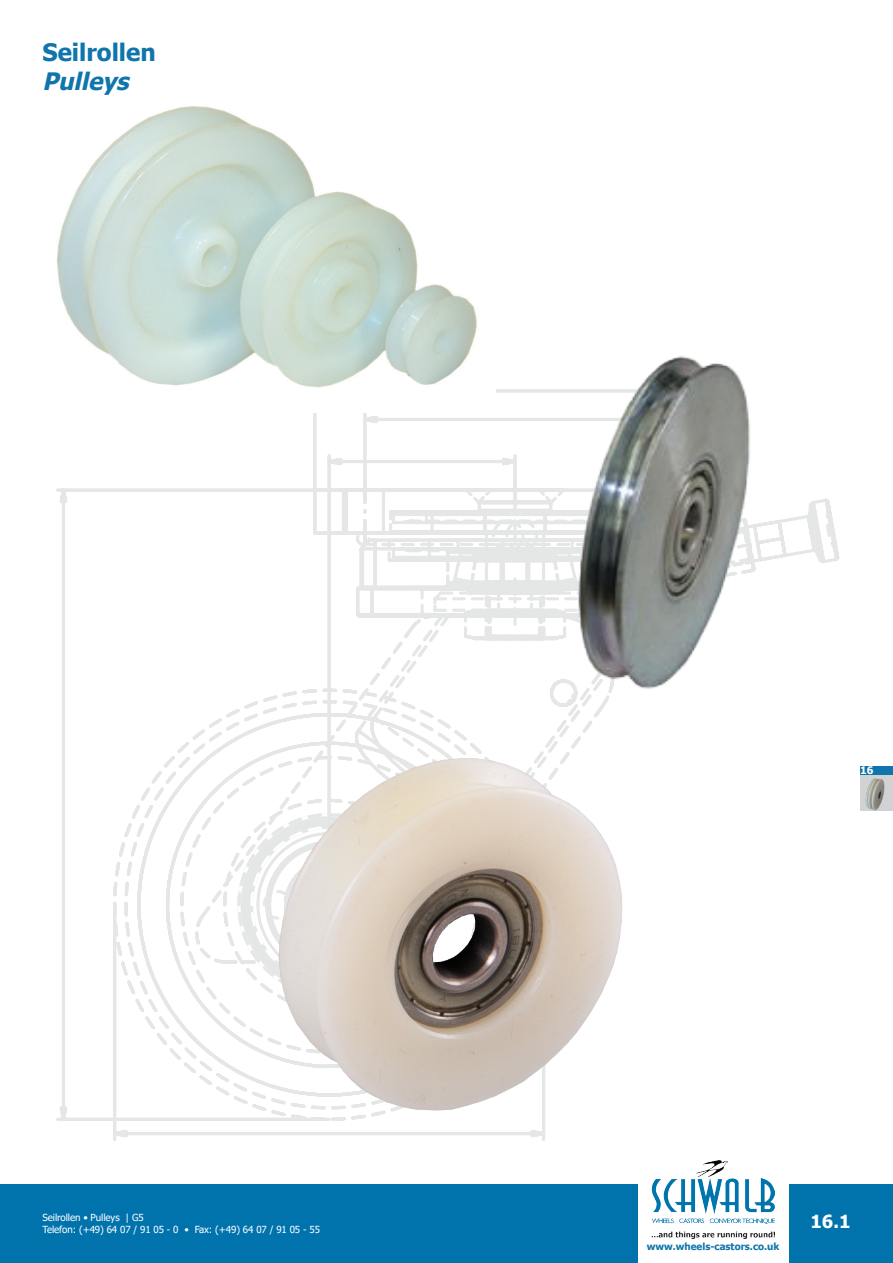
<style>
.page{position:relative;width:893px;height:1263px;background:#fff}
.page>*{position:absolute;margin:0;border:0;box-sizing:border-box;transform-origin:0 0}
.Kapitelüberschrift_d{font:700 24px "Tahoma";color:#0f75ac}
.Kapitelüberschrift_e{font:italic 700 24px "Tahoma";color:#0f75ac}
.t1{font:700 18px "Tahoma";color:#fff}
.t2{font:700 10.5px "Tahoma";color:#fff}
.t3{font:9.75px/11.7px "Tahoma";letter-spacing:-.01em;color:#fff}
.t4{font:700 9.75px "Tahoma";color:#0f75ac}
</style>
<div class="page">
<div style="left:0;top:1184px;width:893px;height:79px;background:#0073ad"></div>
<div style="left:638px;top:1143px;width:150px;height:120px;background:#fff"></div>
<img style="left:651px;top:1160px;width:124px;height:78px">
<div style="left:860px;top:766px;width:33px;height:45px;background:#d1d2d4"></div>
<img style="left:865px;top:778px;width:20px;height:33px">
<div style="left:860px;top:766px;width:33px;height:9px;background:#0f75ac"></div>
<svg style="left:112px;top:718px;width:110px;height:400px"></svg>
<svg style="left:164px;top:740px;width:58px;height:329px"></svg>
<svg style="left:189px;top:772px;width:67px;height:346px"></svg>
<svg style="left:116px;top:1130px;width:12px;height:8px"></svg>
<hr style="left:115px;top:1132px;width:429px;height:3px;background:#57585a">
<hr style="left:113px;top:905px;width:3px;height:234px;background:#57585a">
<svg style="left:59px;top:492px;width:8px;height:11px"></svg>
<svg style="left:58px;top:1106px;width:11px;height:12px"></svg>
<hr style="left:62px;top:490px;width:3px;height:629px;background:#57585a">
<hr style="left:58px;top:488px;width:457px;height:4px;background:#e5e6e6">
<hr style="left:58px;top:1118px;width:271px;height:3px;background:#57585a">
<svg style="left:326px;top:453px;width:169px;height:222px"></svg>
<hr style="left:313px;top:385px;width:3px;height:105px;background:#57585a">
<svg style="left:366px;top:414px;width:12px;height:11px"></svg>
<hr style="left:365px;top:418px;width:300px;height:3px;background:#57585a">
<hr style="left:363px;top:414px;width:3px;height:67px;background:#57585a">
<svg style="left:222px;top:675px;width:358px;height:323px"></svg>
<img style="left:57px;top:106px;width:420px;height:307px">
<img style="left:256px;top:733px;width:366px;height:408px">
<img style="left:495px;top:356px;width:336px;height:334px">
<p class="Kapitelüberschrift_d" style="left:43px;top:35px;width:115px">Seilrollen</p>
<p class="Kapitelüberschrift_e" style="left:43px;top:64px;width:95px">Pulleys</p>
<p class="t3" style="left:43px;top:1212px;width:279px">Seilrollen • Pulleys | G5<br>Telefon: (+49) 64 07 / 91 05 - 0 • Fax: (+49) 64 07 / 91 05 - 55</p>
<p class="t2" style="left:860px;top:763px;width:15px">16</p>
<p class="t4" style="left:647px;top:1240px;width:134px">www.wheels-castors.co.uk</p>
<h2 class="t1" style="left:810px;top:1208px;width:42px">16.1</h2>
</div>
